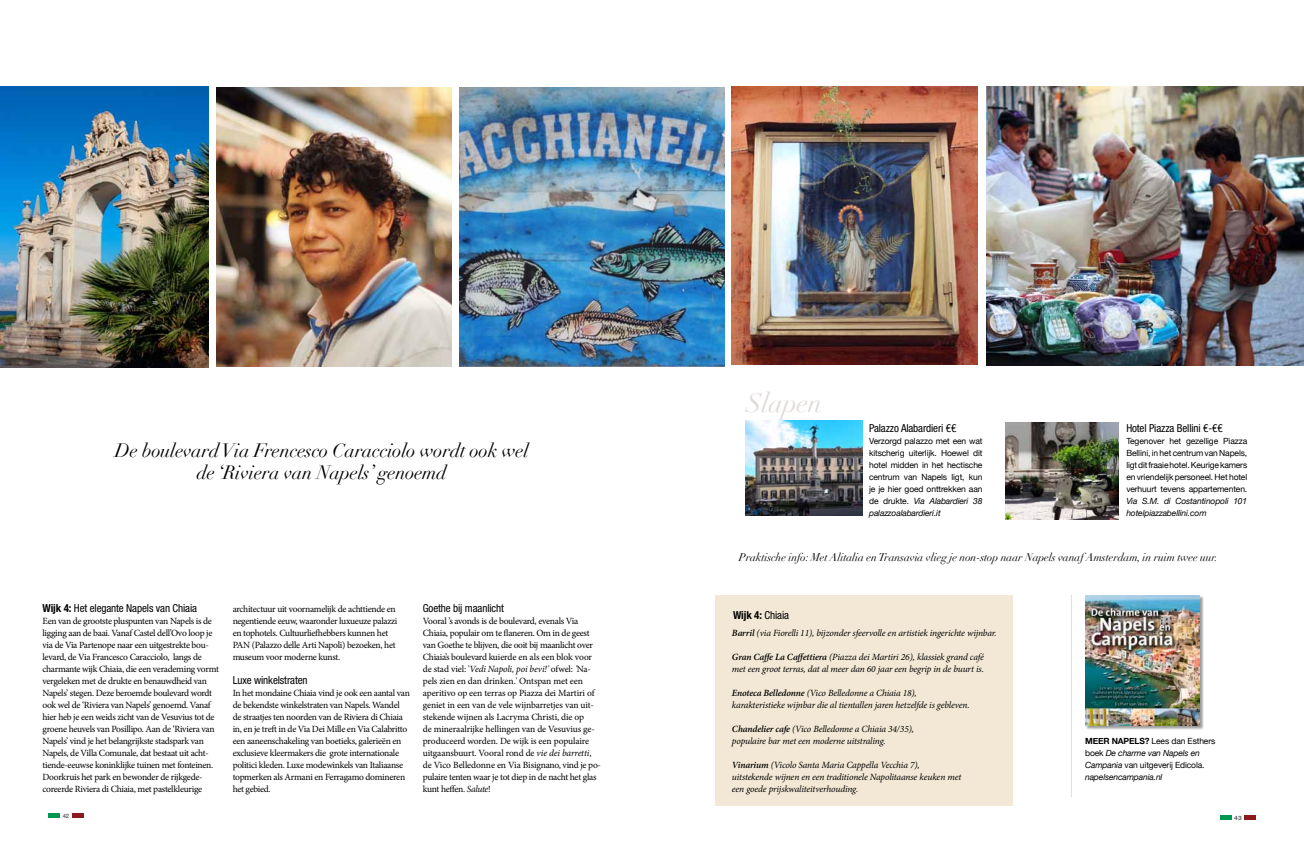
<style>
.page{position:relative;width:1304px;height:842px;background:#fff}
.page>*{position:absolute;margin:0;border:0;box-sizing:border-box;transform-origin:0 0}
.t1{font:italic 26.6px "Didot";letter-spacing:-.01em;color:#dfdad7}
.t2{font:italic 19px/22px "Didot";letter-spacing:-.01em;color:#000;text-align:center}
.t3{font:condensed 11px "Helvetica Neue LT Std";letter-spacing:-.01em;color:#000}
.t4{font:italic 11px "Didot";letter-spacing:-.01em;color:#000}
.t5{font:700 condensed 11px "Helvetica Neue LT Std";color:#000}
.t6{font:9.5px/12px "Minion Pro";letter-spacing:-.03em;color:#000}
.t7{font:italic 9.5px/12px "Minion Pro";letter-spacing:-.015em;color:#000}
.t8{font:8.5px/12px "Helvetica Neue";letter-spacing:-.015em;color:#000;text-align:justify}
.t9{font:italic 8.5px/12px "Helvetica Neue";letter-spacing:-.015em;color:#000}
.t10{font:700 6px "Helvetica Neue LT Std";color:#6d6c6c}
.t11{font:800 6px "Helvetica Neue LT Std";color:#6d6c6c}
.s1{font-weight:700}
.s2{font-style:italic}
.s3{font-weight:400}
.s4{font-weight:600}
.s5{font-weight:700;font-style:normal}
.s6{font-style:normal}
</style>
<div class="page">
<div style="left:1244px;top:815px;width:12px;height:5px;background:#8c191c"></div>
<div style="left:1220px;top:815px;width:12px;height:5px;background:#009851"></div>
<hr style="left:72px;top:814px;width:12px;height:4px;background:#8c191c">
<hr style="left:48px;top:814px;width:12px;height:4px;background:#009851">
<img style="left:217px;top:87px;width:234px;height:280px">
<div style="left:1086px;top:595px;width:118px;height:135px;background:#000;opacity:.4"></div>
<img style="left:1086px;top:595px;width:113px;height:131px">
<img style="left:460px;top:87px;width:265px;height:280px">
<img style="left:732px;top:86px;width:245px;height:279px">
<img style="left:0;top:86px;width:208px;height:281px">
<img style="left:987px;top:86px;width:317px;height:279px">
<div style="left:715px;top:595px;width:298px;height:211px;background:#f2e8d5"></div>
<hr style="left:1070px;top:593px;width:3px;height:204px;background:#693f00;opacity:.84">
<img style="left:1005px;top:423px;width:114px;height:97px">
<img style="left:745px;top:421px;width:117px;height:95px">
<h2 class="t2" style="left:115px;top:440px;width:415px">De boulevard Via Frencesco Caracciolo wordt ook wel de ‘Riviera van Napels’ genoemd</h2>
<p class="t3" style="left:43px;top:602px;width:156px"><span class="s1">Wijk 4:</span> Het elegante Napels van Chiaia</p>
<p class="t6" style="left:43px;top:615px;width:178px">Een van de grootste pluspunten van Napels is de ligging aan de baai. Vanaf Castel dell’Ovo loop je via de Via Partenope naar een uitgestrekte bou&shy;levard, de Via Francesco Caracciolo, langs de charmante wijk Chiaia, die een verademing vormt vergeleken met de drukte en benauwdheid van Napels’ stegen. Deze beroemde boulevard wordt ook wel de ‘Riviera van Napels’ genoemd. Vanaf hier heb je een weids zicht van de Vesuvius tot de groene heuvels van Posillipo. Aan de ‘Riviera van Napels’ vind je het belangrijkste stadspark van Napels, de Villa Comunale, dat bestaat uit acht&shy;tiende-eeuwse koninklijke tuinen met fonteinen.<br>Doorkruis het park en bewonder de rijkgede&shy;coreerde Riviera di Chiaia, met pastelkleurige</p>
<p class="t6" style="left:233px;top:603px;width:166px">architectuur uit voornamelijk de achttiende en negentiende eeuw, waaronder luxueuze palazzi en tophotels. Cultuurliefhebbers kunnen het PAN (Palazzo delle Arti Napoli) bezoeken, het museum voor moderne kunst.</p>
<p class="t3" style="left:233px;top:674px;width:76px">Luxe winkelstraten</p>
<p class="t6" style="left:233px;top:687px;width:179px">In het mondaine Chiaia vind je ook een aantal van de bekendste winkelstraten van Napels. Wandel de straatjes ten noorden van de Riviera di Chiaia in, en je treft in de Via Dei Mille en Via Calabritto een aaneenschakeling van boetieks, galerieën en exclusieve kleermakers die grote internationale politici kleden. Luxe modewinkels van Italiaanse topmerken als Armani en Ferragamo domineren het gebied.</p>
<p class="t3" style="left:423px;top:602px;width:83px">Goethe bij maanlicht</p>
<p class="t6" style="left:423px;top:615px;width:180px">Vooral ’s avonds is de boulevard, evenals Via Chiaia, populair om te flaneren. Om in de geest van Goethe te blijven, die ooit bij maanlicht over Chiaia’s boulevard kuierde en als een blok voor de stad viel: '<span class="s2">Vedi Napoli, poi bevi!'</span> ofwel: <span class="s2">'</span>Na&shy;pels zien en dan drinken.' Ontspan met een aperitivo op een terras op Piazza dei Martiri of geniet in een van de vele wijnbarretjes van uit&shy;stekende wijnen als Lacryma Christi, die op<br>de mineraalrijke hellingen van de Vesuvius ge&shy;produceerd worden. De wijk is een populaire uitgaansbuurt. Vooral rond de <span class="s2">vie dei barretti</span>, de Vico Belledonne en Via Bisignano, vind je po&shy;pulaire tenten waar je tot diep in de nacht het glas kunt heffen. <span class="s2">Salute</span>!</p>
<h1 class="t1" style="left:746px;top:387px;width:78px">Slapen</h1>
<p class="t3" style="left:1126px;top:422px;width:98px">Hotel Piazza Bellini €-€€</p>
<p class="t8" style="left:1126px;top:435px;width:122px">Tegenover het gezellige Piazza Bellini, in het centrum van Napels, ligt dit fraaie hotel. Keurige kamers en vriendelijk personeel. Het hotel verhuurt tevens appartementen.</p>
<p class="t9" style="left:1126px;top:495px;width:122px">Via S.M. di Costantinopoli 101 hotelpiazzabellini.com</p>
<p class="t4" style="left:739px;top:550px;width:480px">Praktische info: Met Alitalia en Transavia vlieg je non-stop naar Napels vanaf Amsterdam, in ruim twee uur.</p>
<p class="t3" style="left:869px;top:422px;width:89px">Palazzo Alabardieri €€</p>
<p class="t8" style="left:869px;top:435px;width:115px">Verzorgd palazzo met een wat kitscherig uiterlijk. Hoewel dit hotel midden in het hectische centrum van Napels ligt, kun je je hier goed onttrekken aan de drukte. <span class="s2">Via Alabardieri 38 palazzoalabardieri.it</span></p>
<p class="t5" style="left:733px;top:608px;width:57px">Wijk 4: <span class="s3">Chiaia</span></p>
<p class="t7" style="left:732px;top:627px;width:266px"><span class="s4">Barril</span> (via Fiorelli 11), bijzonder sfeervolle en artistiek ingerichte wijnbar.</p>
<p class="t7" style="left:732px;top:651px;width:253px"><span class="s4">Gran Caffe La Caffettiera</span> (Piazza dei Martiri 26), klassiek grand café met een groot terras, dat al meer dan 60 jaar een begrip in de buurt is.</p>
<p class="t7" style="left:732px;top:687px;width:239px"><span class="s4">Enoteca Belledonne</span> (Vico Belledonne a Chiaia 18), karakteristieke wijnbar die al tientallen jaren hetzelfde is gebleven.</p>
<p class="t7" style="left:732px;top:723px;width:184px"><span class="s4">Chandelier cafe</span> (Vico Belledonne a Chiaia 34/35), populaire bar met een moderne uitstraling.</p>
<p class="t7" style="left:732px;top:759px;width:231px"><span class="s4">Vinarium</span> (Vicolo Santa Maria Cappella Vecchia 7), uitstekende wijnen en een traditionele Napolitaanse keuken met een goede prijskwaliteitverhouding.</p>
<p class="t9" style="left:1085px;top:735px;width:132px"><span class="s5">MEER NAPELS?</span> <span class="s6">Lees dan Esthers boek</span> De charme van Napels en<br>Campania <span class="s6">van uitgeverij Edicola. </span>napelsencampania.nl</p>
<p class="t10" style="left:63px;top:812px;width:8px">42</p>
<p class="t11" style="left:1234px;top:814px;width:9px">43</p>
</div>
